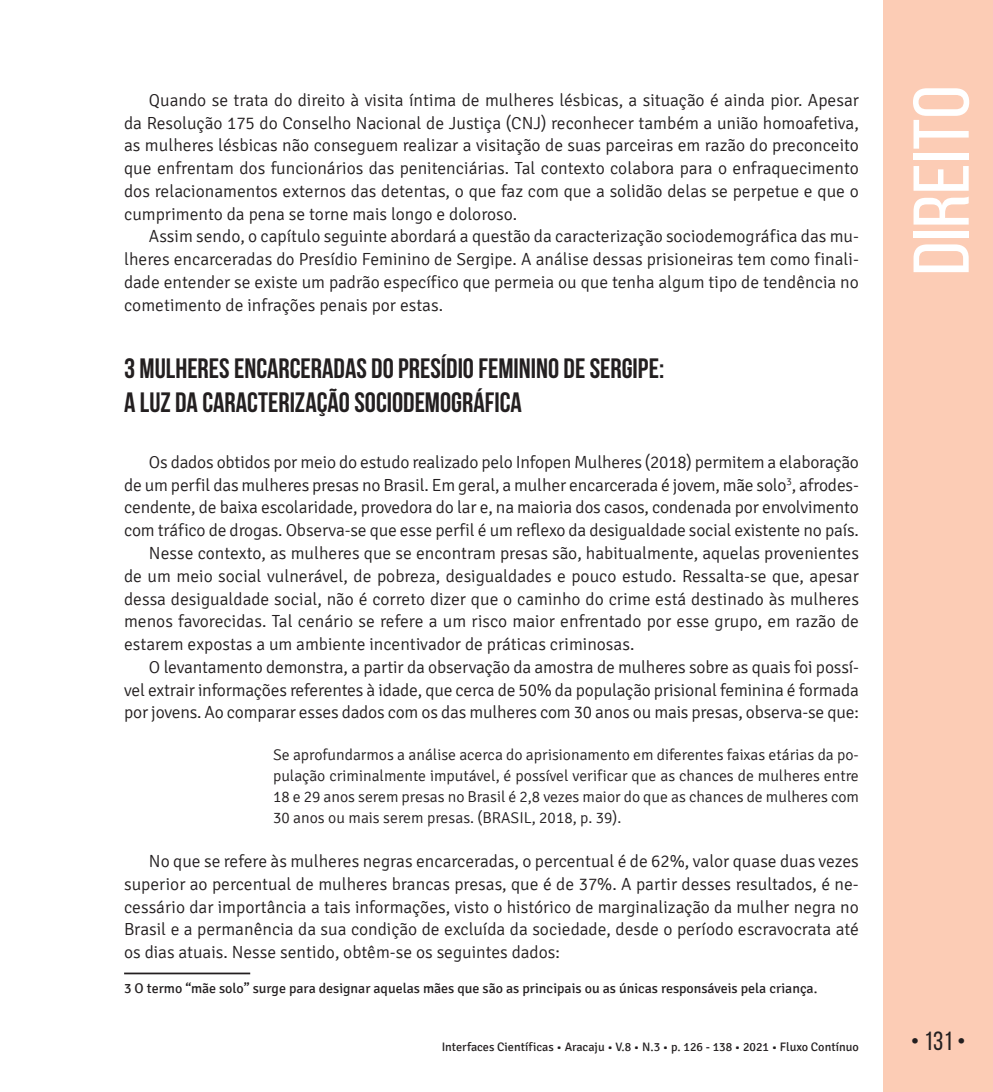
<style>
.page{position:relative;width:993px;height:1092px;background:#fff}
.page>*{position:absolute;margin:0;border:0;box-sizing:border-box;transform-origin:0 0}
.t1{font:78.75px "Bebas Neue";color:#fff;scale:1.09 1}
.t2{font:700 28px/33.6px "Bebas Neue";color:#231f20}
.t3{font:26.25px "Bebas Neue";color:#231f20}
.t4{font:300 17.5px/22.8px "Signika";letter-spacing:-.01em;color:#231f20;text-align:justify}
.t5{font:300 15.75px/21px "Signika";color:#231f20;text-align:justify}
.t6{font:14px "Signika";color:#231f20}
.t7{font:12.25px "Signika";color:#231f20}
</style>
<div class="page">
<div style="left:883px;top:0;width:109px;height:1091px;background:#fcccb5"></div>
<hr style="left:124px;top:972px;width:126px;height:2px;background:#231f20">
<p class="t4" style="left:124px;top:89px;width:736px;text-indent:25px">Quando se trata do direito à visita íntima de mulheres lésbicas, a situação é ainda pior. Apesar da Resolução 175 do Conselho Nacional de Justiça (CNJ) reconhecer também a união homoafetiva, as mulheres lésbicas não conseguem realizar a visitação de suas parceiras em razão do preconceito que enfrentam dos funcionários das penitenciárias. Tal contexto colabora para o enfraquecimento dos relacionamentos externos das detentas, o que faz com que a solidão delas se perpetue e que o cumprimento da pena se torne mais longo e doloroso.</p>
<p class="t4" style="left:124px;top:225px;width:736px;text-indent:25px">Assim sendo, o capítulo seguinte abordará a questão da caracterização sociodemográfica das mu&shy;lheres encarceradas do Presídio Feminino de Sergipe. A análise dessas prisioneiras tem como finali&shy;dade entender se existe um padrão específico que permeia ou que tenha algum tipo de tendência no cometimento de infrações penais por estas.</p>
<h2 class="t2" style="left:124px;top:351px;width:541px">3 MULHERES ENCARCERADAS DO PRESÍDIO FEMININO DE SERGIPE:<br>A LUZ DA CARACTERIZAÇÃO SOCIODEMOGRÁFICA</h2>
<p class="t4" style="left:149px;top:451px;width:711px">Os dados obtidos por meio do estudo realizado pelo Infopen Mulheres (2018) permitem a elaboração</p>
<p class="t4" style="left:124px;top:473px;width:736px">de um perfil das mulheres presas no Brasil. Em geral, a mulher encarcerada é jovem, mãe solo<sup>3</sup>, afrodes-</p>
<p class="t4" style="left:124px;top:496px;width:736px">cendente, de baixa escolaridade, provedora do lar e, na maioria dos casos, condenada por envolvimento</p>
<p class="t4" style="left:124px;top:519px;width:736px">com tráfico de drogas. Observa-se que esse perfil é um reflexo da desigualdade social existente no país.</p>
<p class="t4" style="left:149px;top:542px;width:711px">Nesse contexto, as mulheres que se encontram presas são, habitualmente, aquelas provenientes</p>
<p class="t4" style="left:124px;top:564px;width:736px">de um meio social vulnerável, de pobreza, desigualdades e pouco estudo. Ressalta-se que, apesar</p>
<p class="t4" style="left:124px;top:587px;width:736px">dessa desigualdade social, não é correto dizer que o caminho do crime está destinado às mulheres</p>
<p class="t4" style="left:124px;top:610px;width:736px">menos favorecidas. Tal cenário se refere a um risco maior enfrentado por esse grupo, em razão de</p>
<p class="t4" style="left:124px;top:633px;width:511px">estarem expostas a um ambiente incentivador de práticas criminosas.</p>
<p class="t4" style="left:149px;top:655px;width:711px">O levantamento demonstra, a partir da observação da amostra de mulheres sobre as quais foi possí-</p>
<p class="t4" style="left:124px;top:678px;width:736px">vel extrair informações referentes à idade, que cerca de 50% da população prisional feminina é formada</p>
<p class="t4" style="left:124px;top:701px;width:736px">por jovens. Ao comparar esses dados com os das mulheres com 30 anos ou mais presas, observa-se que:</p>
<p class="t5" style="left:273px;top:744px;width:587px">Se aprofundarmos a análise acerca do aprisionamento em diferentes faixas etárias da po&shy;pulação criminalmente imputável, é possível verificar que as chances de mulheres entre 18 e 29 anos serem presas no Brasil é 2,8 vezes maior do que as chances de mulheres com 30 anos ou mais serem presas. (BRASIL, 2018, p. 39).</p>
<p class="t4" style="left:124px;top:850px;width:736px;text-indent:25px">No que se refere às mulheres negras encarceradas, o percentual é de 62%, valor quase duas vezes superior ao percentual de mulheres brancas presas, que é de 37%. A partir desses resultados, é ne&shy;cessário dar importância a tais informações, visto o histórico de marginalização da mulher negra no Brasil e a permanência da sua condição de excluída da sociedade, desde o período escravocrata até os dias atuais. Nesse sentido, obtêm-se os seguintes dados:</p>
<p class="t6" style="left:124px;top:979px;width:694px">3 O termo “mãe solo” surge para designar aquelas mães que são as principais ou as únicas responsáveis pela criança.</p>
<h1 class="t1" style="left:898px;top:275px;width:176px;rotate:-90deg">Direito</h1>
<p class="t7" style="left:441px;top:1040px;width:418px">Interfaces Científicas • Aracaju • V.8 • N.3 • p. 126 - 138 • 2021 • Fluxo Contínuo</p>
<h3 class="t3" style="left:910px;top:1026px;width:56px">• 131 •</h3>
</div>
